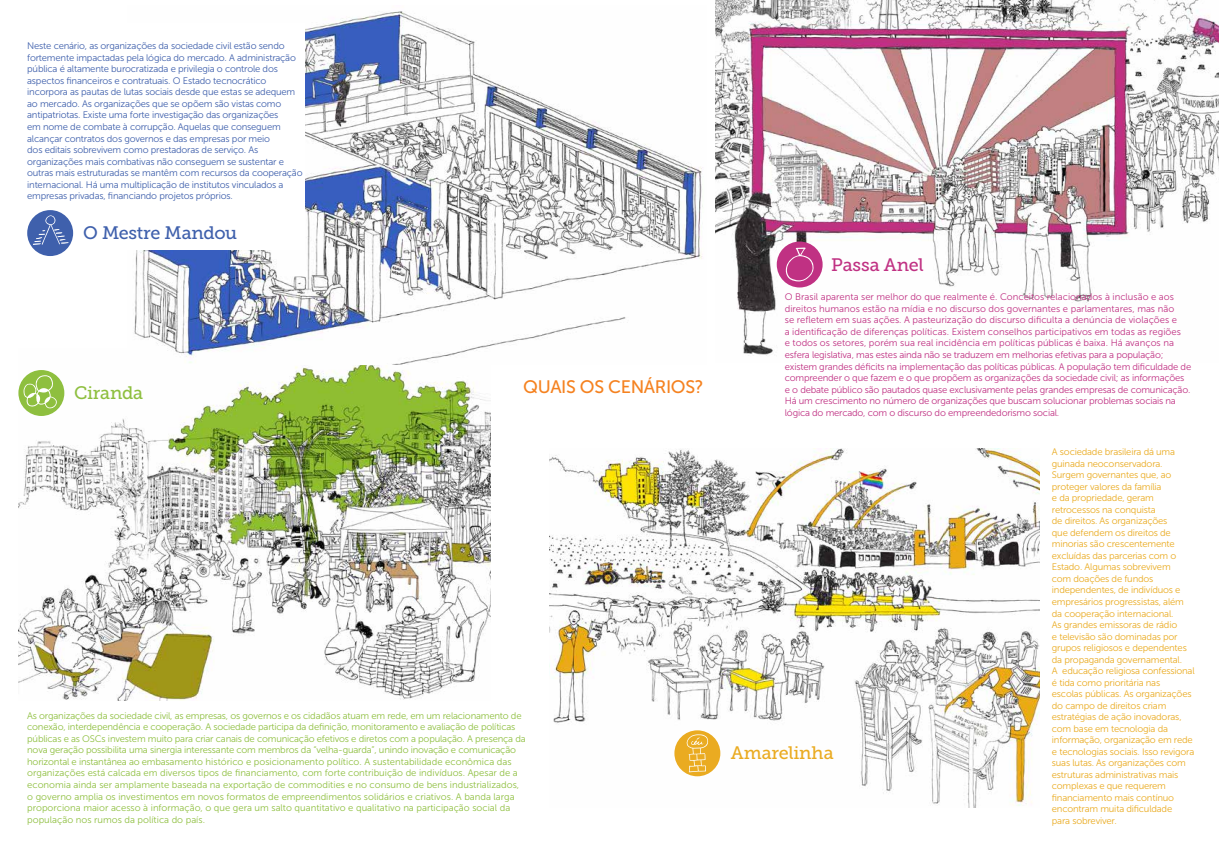
<style>
.page{position:relative;width:1219px;height:851px;background:#fff}
.page>*{position:absolute;margin:0;border:0;box-sizing:border-box;transform-origin:0 0}
.t1{font:18px "Museo Sans 500";letter-spacing:-.02em;color:#f58220}
.t2{font:18px "Museo Slab 500";letter-spacing:-.015em;color:#3f60ac}
.t3{font:18px "Museo Slab 500";letter-spacing:-.01em;color:#eaab21}
.t4{font:18px "Museo Slab 500";letter-spacing:-.01em;color:#c03183}
.t5{font:18px "Museo Slab 500";letter-spacing:-.015em;color:#8ebf3f}
.t6{font:9.5px/11.5px "Museo Sans 300";color:#8ebf3f}
.t7{font:9.5px/11.5px "Museo Sans 300";letter-spacing:-.02em;color:#c03183}
.t8{font:9.5px/11.5px "Museo Sans 300";letter-spacing:-.02em;color:#eaab21}
.t9{font:9.5px/11.5px "Museo Sans 300";letter-spacing:-.02em;color:#3f60ac}
</style>
<div class="page">
<img style="left:18px;top:365px;width:472px;height:335px">
<img style="left:134px;top:11px;width:569px;height:354px">
<img style="left:715px;top:0;width:504px;height:356px">
<img style="left:549px;top:448px;width:491px;height:358px">
<div style="left:27px;top:23px;width:278px;height:226px;background:#fff"></div>
<div style="left:27px;top:210px;width:46px;height:46px;background:#3f60ac;border-radius:50%"></div>
<svg style="left:33px;top:215px;width:36px;height:30px"></svg>
<div style="left:18px;top:370px;width:46px;height:46px;background:#8ebf3f;border-radius:50%"></div>
<svg style="left:24px;top:375px;width:33px;height:33px"></svg>
<div style="left:674px;top:730px;width:46px;height:46px;background:#eaab21;border-radius:50%"></div>
<svg style="left:687px;top:734px;width:21px;height:38px"></svg>
<div style="left:777px;top:241px;width:46px;height:46px;background:#c03183;border-radius:50%"></div>
<svg style="left:786px;top:247px;width:28px;height:34px"></svg>
<p class="t9" style="left:27px;top:40px;width:277px">Neste cenário, as organizações da sociedade civil estão sendo fortemente impactadas pela lógica do mercado. A administração pública é altamente burocratizada e privilegia o controle dos aspectos financeiros e contratuais. O Estado tecnocrático incorpora as pautas de lutas sociais desde que estas se adequem ao mercado. As organizações que se opõem são vistas como antipatriotas. Existe uma forte investigação das organizações<br>em nome de combate à corrupção. Aquelas que conseguem alcançar contratos dos governos e das empresas por meio<br>dos editais sobrevivem como prestadoras de serviço. As organizações mais combativas não conseguem se sustentar e outras mais estruturadas se mantêm com recursos da cooperação internacional. Há uma multiplicação de institutos vinculados a empresas privadas, financiando projetos próprios.</p>
<h1 class="t2" style="left:83px;top:223px;width:155px">O Mestre Mandou</h1>
<h1 class="t5" style="left:74px;top:382px;width:71px">Ciranda</h1>
<h1 class="t1" style="left:523px;top:377px;width:182px">QUAIS OS CENÁRIOS?</h1>
<p class="t6" style="left:27px;top:709px;width:500px">As organizações da sociedade civil, as empresas, os governos e os cidadãos atuam em rede, em um relacionamento de conexão, interdependência e cooperação. A sociedade participa da definição, monitoramento e avaliação de políticas públicas e as OSCs investem muito para criar canais de comunicação efetivos e diretos com a população. A presença da nova geração possibilita uma sinergia interessante com membros da “velha-guarda”, unindo inovação e comunicação horizontal e instantânea ao embasamento histórico e posicionamento político. A sustentabilidade econômica das organizações está calcada em diversos tipos de financiamento, com forte contribuição de indivíduos. Apesar de a economia ainda ser amplamente baseada na exportação de commodities e no consumo de bens industrializados, o governo amplia os investimentos em novos formatos de empreendimentos solidários e criativos. A banda larga proporciona maior acesso à informação, o que gera um salto quantitativo e qualitativo na participação social da população nos rumos da política do país.</p>
<h1 class="t4" style="left:831px;top:254px;width:94px">Passa Anel</h1>
<p class="t7" style="left:785px;top:291px;width:408px">O Brasil aparenta ser melhor do que realmente é. Conceitos relacionados à inclusão e aos direitos humanos estão na mídia e no discurso dos governantes e parlamentares, mas não<br>se refletem em suas ações. A pasteurização do discurso dificulta a denúncia de violações e<br>a identificação de diferenças políticas. Existem conselhos participativos em todas as regiões<br>e todos os setores, porém sua real incidência em políticas públicas é baixa. Há avanços na esfera legislativa, mas estes ainda não se traduzem em melhorias efetivas para a população; existem grandes déficits na implementação das políticas públicas. A população tem dificuldade de compreender o que fazem e o que propõem as organizações da sociedade civil; as informações e o debate público são pautados quase exclusivamente pelas grandes empresas de comunicação.<br>Há um crescimento no número de organizações que buscam solucionar problemas sociais na lógica do mercado, com o discurso do empreendedorismo social.</p>
<h1 class="t3" style="left:731px;top:743px;width:104px">Amarelinha</h1>
<p class="t8" style="left:1052px;top:446px;width:144px">A sociedade brasileira dá uma guinada neoconservadora.<br>Surgem governantes que, ao proteger valores da família<br>e da propriedade, geram retrocessos na conquista<br>de direitos. As organizações<br>que defendem os direitos de minorias são crescentemente excluídas das parcerias com o<br>Estado. Algumas sobrevivem<br>com doações de fundos independentes, de indivíduos e empresários progressistas, além da cooperação internacional.<br>As grandes emissoras de rádio<br>e televisão são dominadas por grupos religiosos e dependentes da propaganda governamental.<br>A educação religiosa confessional é tida como prioritária nas<br>escolas públicas. As organizações do campo de direitos criam estratégias de ação inovadoras, com base em tecnologia da informação, organização em rede e tecnologias sociais. Isso revigora suas lutas. As organizações com estruturas administrativas mais complexas e que requerem financiamento mais contínuo encontram muita dificuldade<br>para sobreviver.</p>
</div>
